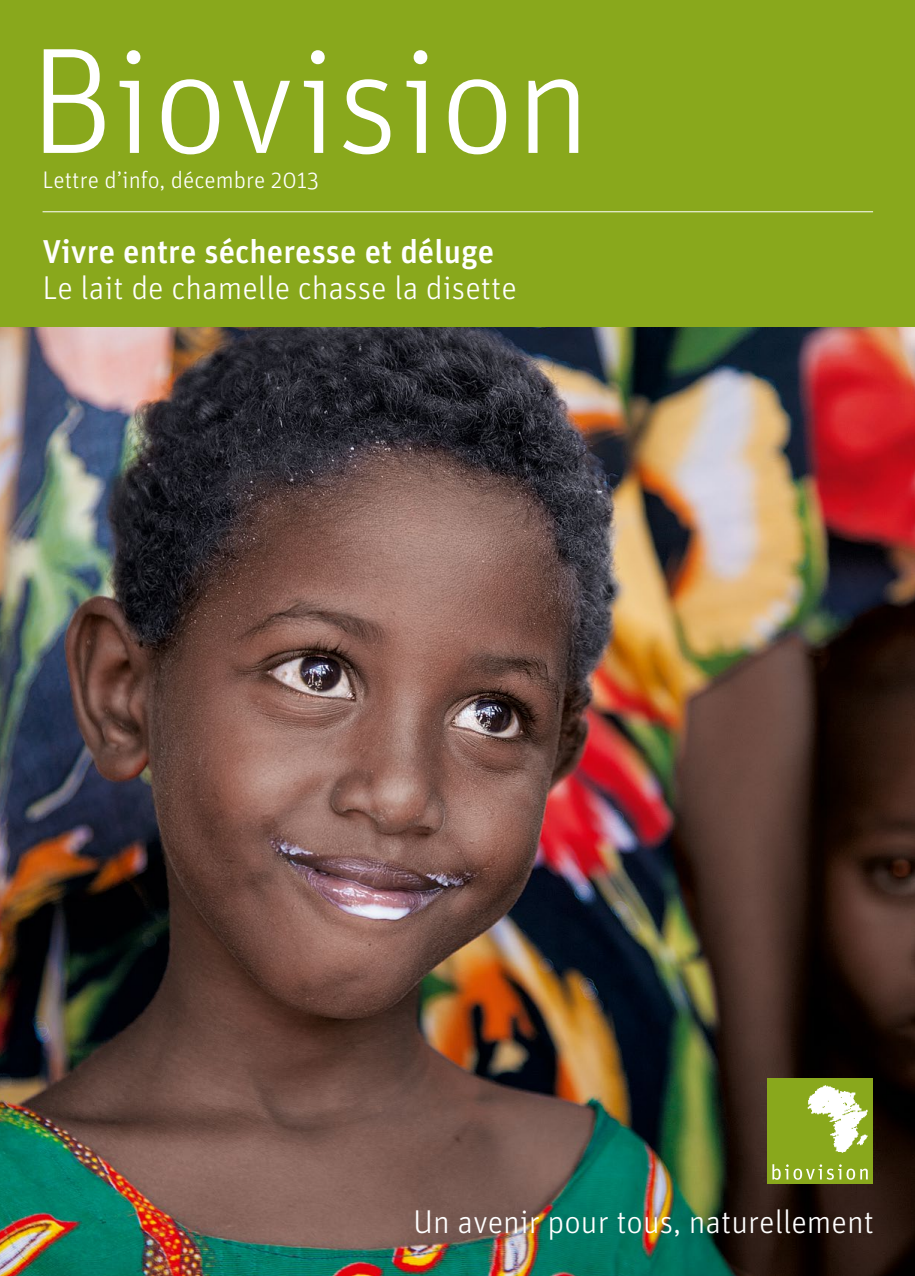
<style>
.page{position:relative;width:915px;height:1276px;background:#fff}
.page>*{position:absolute;margin:0;border:0;box-sizing:border-box;transform-origin:0 0}
.t1{font:300 150.75px "Unit OT";color:#fff}
.t2{font:300 33px "Unit OT";color:#fff}
.t3{font:500 33px "Unit OT";color:#fff}
.t4{font:300 24px "Unit OT";color:#fff}
</style>
<div class="page">
<div style="left:0;top:0;width:914px;height:327px;background:#89a81c"></div>
<img style="left:0;top:327px;width:914px;height:949px">
<div style="left:767px;top:1078px;width:105px;height:106px;background:#89a81c"></div>
<svg style="left:772px;top:1164px;width:82px;height:15px"></svg>
<svg style="left:860px;top:1168px;width:7px;height:11px"></svg>
<img style="left:807px;top:1085px;width:61px;height:68px">
<hr style="left:43px;top:211px;width:829px;height:1px;background:#fff">
<h1 class="t1" style="left:30px;top:14px;width:562px">Biovision</h1>
<p class="t4" style="left:43px;top:166px;width:278px">Lettre d’info, décembre 2013</p>
<p class="t3" style="left:43px;top:231px;width:453px">Vivre entre sécheresse et déluge</p>
<p class="t2" style="left:43px;top:268px;width:476px">Le lait de chamelle chasse la disette</p>
<p class="t2" style="left:413px;top:1203px;width:462px">Un avenir pour tous, naturellement</p>
</div>
